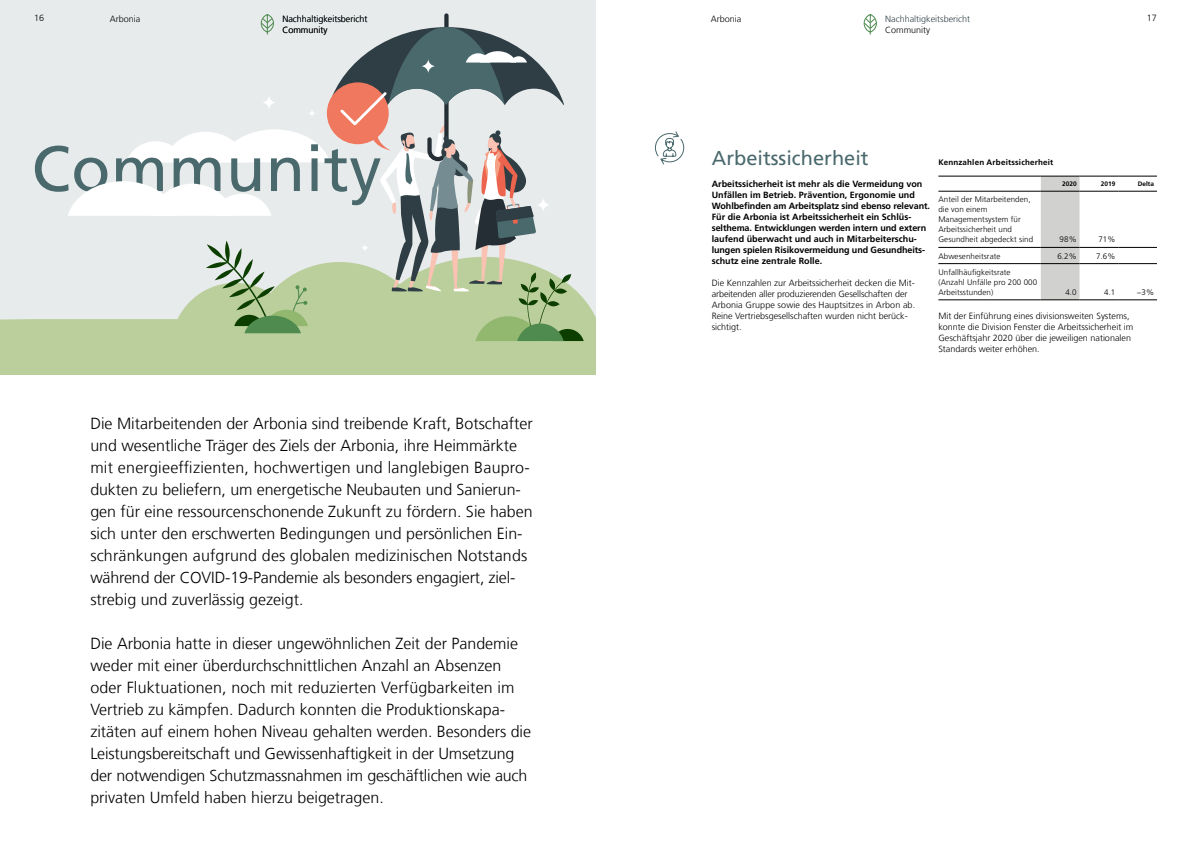
<style>
.page{position:relative;width:1191px;height:842px;background:#fff}
.page>*{position:absolute;margin:0;border:0;box-sizing:border-box;transform-origin:0 0}
.t1{font:64px "Frutiger LT Com";letter-spacing:.01em;color:#4a696d}
.t2{font:20px "Frutiger LT Com";color:#4a696d}
.t3{font:300 16px/22px "Frutiger LT Com";color:#000}
.t4{font:300 9px/11px "Frutiger LT Com";color:#000}
.t5{font:700 9px/11px "Frutiger LT Com";color:#000}
.t6{font:300 9px "Frutiger LT Com";color:#2e3e44}
.t7{font:300 8px/10px "Frutiger LT Com";letter-spacing:.01em;color:#000}
.t8{font:700 8px "Frutiger LT Com";letter-spacing:.025em;color:#000}
.t9{font:700 6.5px "Frutiger LT Com";color:#000}
</style>
<div class="page">
<div style="left:0;top:0;width:595px;height:374px;background:#e8ebec"></div>
<div style="left:1040px;top:177px;width:39px;height:123px;background:#d1d1cf"></div>
<hr style="left:938px;top:176px;width:102px;height:1px;background:#000">
<hr style="left:1040px;top:176px;width:39px;height:1px;background:#000">
<hr style="left:1079px;top:176px;width:39px;height:1px;background:#000">
<hr style="left:1118px;top:176px;width:39px;height:1px;background:#000">
<hr style="left:938px;top:191px;width:102px;height:1px;background:#000">
<hr style="left:1040px;top:191px;width:39px;height:1px;background:#000">
<hr style="left:1079px;top:191px;width:39px;height:1px;background:#000">
<hr style="left:1118px;top:191px;width:39px;height:1px;background:#000">
<hr style="left:938px;top:247px;width:102px;height:1px;background:#000">
<hr style="left:1040px;top:247px;width:39px;height:1px;background:#000">
<hr style="left:1079px;top:247px;width:39px;height:1px;background:#000">
<hr style="left:1118px;top:247px;width:39px;height:1px;background:#000">
<hr style="left:938px;top:263px;width:102px;height:1px;background:#000">
<hr style="left:1040px;top:263px;width:39px;height:1px;background:#000">
<hr style="left:1079px;top:263px;width:39px;height:1px;background:#000">
<hr style="left:1118px;top:263px;width:39px;height:1px;background:#000">
<hr style="left:938px;top:300px;width:102px;height:1px;background:#000">
<hr style="left:1040px;top:300px;width:39px;height:1px;background:#000">
<hr style="left:1079px;top:300px;width:39px;height:1px;background:#000">
<hr style="left:1118px;top:300px;width:39px;height:1px;background:#000">
<svg style="left:863px;top:14px;width:14px;height:20px"></svg>
<svg style="left:0;top:13px;width:595px;height:361px"></svg>
<svg style="left:655px;top:131px;width:29px;height:34px"></svg>
<p class="t4" style="left:34px;top:12px;width:12px">16</p>
<p class="t4" style="left:110px;top:13px;width:32px">Arbonia</p>
<p class="t4" style="left:711px;top:13px;width:32px">Arbonia</p>
<p class="t4" style="left:1147px;top:12px;width:12px">17</p>
<p class="t4" style="left:282px;top:13px;width:86px">Nachhaltigkeitsbericht<br>Community</p>
<p class="t6" style="left:885px;top:14px;width:86px">Nachhaltigkeitsbericht</p>
<p class="t4" style="left:885px;top:24px;width:46px">Community</p>
<h1 class="t1" style="left:31px;top:131px;width:352px">Community</h1>
<p class="t2" style="left:712px;top:147px;width:158px">Arbeitssicherheit</p>
<p class="t8" style="left:938px;top:158px;width:116px">Kennzahlen Arbeitssicherheit</p>
<p class="t5" style="left:711px;top:178px;width:220px">Arbeitssicherheit ist mehr als die Vermeidung von Unfällen im Betrieb. Prävention, Ergonomie und Wohlbefinden am Arbeitsplatz sind ebenso relevant.<br>Für die Arbonia ist Arbeitssicherheit ein Schlüs&shy;selthema. Entwicklungen werden intern und extern laufend überwacht und auch in Mitarbeiterschu&shy;lungen spielen Risikovermeidung und Gesundheits&shy;schutz eine zentrale Rolle.</p>
<p class="t4" style="left:711px;top:277px;width:205px">Die Kennzahlen zur Arbeitssicherheit decken die Mit&shy;arbeitenden aller produzierenden Gesellschaften der Arbonia Gruppe sowie des Hauptsitzes in Arbon ab.<br>Reine Vertriebsgesellschaften wurden nicht berück&shy;sichtigt.</p>
<p class="t9" style="left:1062px;top:180px;width:16px">2020</p>
<p class="t9" style="left:1101px;top:180px;width:16px">2019</p>
<p class="t9" style="left:1137px;top:180px;width:18px">Delta</p>
<p class="t7" style="left:938px;top:195px;width:96px">Anteil der Mitarbeitenden, die von einem<br>Managementsystem für<br>Arbeitssicherheit und<br>Gesundheit abgedeckt sind</p>
<p class="t7" style="left:1059px;top:235px;width:19px">98%</p>
<p class="t7" style="left:1098px;top:235px;width:19px">71%</p>
<p class="t7" style="left:938px;top:251px;width:64px">Abwesenheitsrate</p>
<p class="t7" style="left:1057px;top:251px;width:21px">6.2%</p>
<p class="t7" style="left:1096px;top:251px;width:21px">7.6%</p>
<p class="t7" style="left:938px;top:267px;width:100px">Unfallhäufigkeitsrate (Anzahl Unfälle pro 200 000<br>Arbeitsstunden)</p>
<p class="t7" style="left:1065px;top:287px;width:13px">4.0</p>
<p class="t7" style="left:1104px;top:287px;width:13px">4.1</p>
<p class="t7" style="left:1136px;top:287px;width:19px">−3%</p>
<p class="t4" style="left:938px;top:310px;width:197px">Mit der Einführung eines divisionsweiten Systems, konnte die Division Fenster die Arbeitssicherheit im Geschäftsjahr 2020 über die jeweiligen nationalen Standards weiter erhöhen.</p>
<p class="t3" style="left:90px;top:413px;width:444px">Die Mitarbeitenden der Arbonia sind treibende Kraft, Botschafter und wesentliche Träger des Ziels der Arbonia, ihre Heimmärkte mit energieeffizienten, hochwertigen und langlebigen Baupro&shy;dukten zu beliefern, um energetische Neubauten und Sanierun&shy;gen für eine ressourcenschonende Zukunft zu fördern. Sie haben sich unter den erschwerten Bedingungen und persönlichen Ein&shy;schränkungen aufgrund des globalen medizinischen Notstands während der COVID-19-Pandemie als besonders engagiert, ziel&shy;strebig und zuverlässig gezeigt.</p>
<p class="t3" style="left:90px;top:633px;width:442px">Die Arbonia hatte in dieser ungewöhnlichen Zeit der Pandemie weder mit einer überdurchschnittlichen Anzahl an Absenzen oder Fluktuationen, noch mit reduzierten Verfügbarkeiten im Vertrieb zu kämpfen. Dadurch konnten die Produktionskapa&shy;zitäten auf einem hohen Niveau gehalten werden. Besonders die Leistungsbereitschaft und Gewissenhaftigkeit in der Umsetzung der notwendigen Schutzmassnahmen im geschäftlichen wie auch privaten Umfeld haben hierzu beigetragen.</p>
</div>
